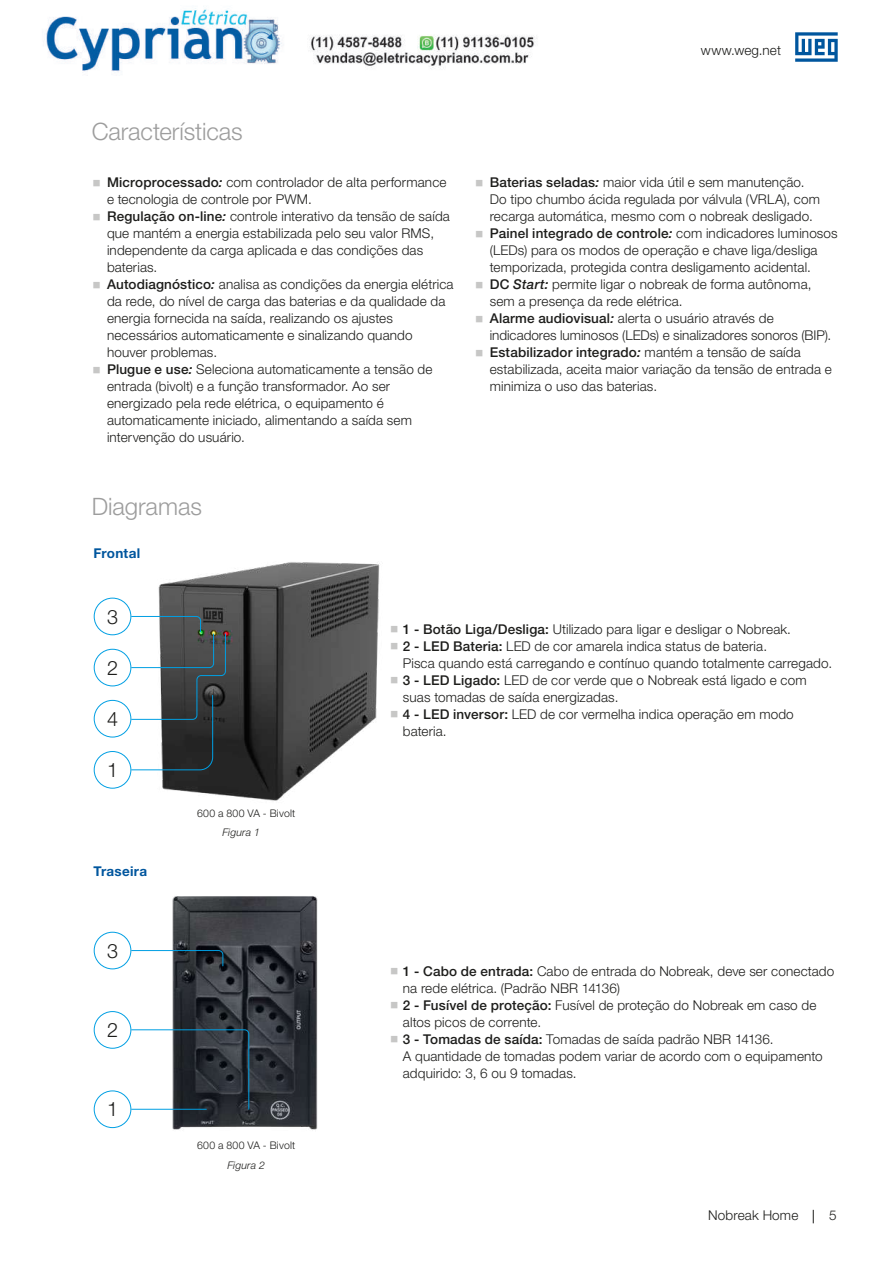
<style>
.page{position:relative;width:893px;height:1263px;background:#fff}
.page>*{position:absolute;margin:0;border:0;box-sizing:border-box;transform-origin:0 0}
.t1{font:300 24px "Helvetica Neue LT Pro";letter-spacing:-.005em;color:#9d9d9d}
.t2{font:300 19.8px "Helvetica Neue LT Pro";color:#1d1d1b}
.t3{font:300 13.5px/17px "Helvetica Neue LT Pro";letter-spacing:.01em;color:#1d1d1b}
.t4{font:700 13.5px "Helvetica Neue LT Pro";letter-spacing:.02em;color:#00569e}
.t5{font:300 10.5px "Helvetica Neue LT Pro";letter-spacing:.02em;color:#1d1d1b}
.t6{font:italic 300 10.5px "Helvetica Neue LT Pro";letter-spacing:.02em;color:#1d1d1b}
.s1{font-weight:500}
.s2{font-weight:500;font-style:italic}
</style>
<div class="page">
<svg style="left:795px;top:32px;width:43px;height:30px"></svg>
<svg style="left:813px;top:1210px;width:1px;height:13px"></svg>
<div style="left:94px;top:751px;width:37px;height:37px;border:1px solid #009fe3;border-radius:50%"></div>
<div style="left:94px;top:1090px;width:37px;height:38px;border:1px solid #009fe3;border-radius:50%"></div>
<div style="left:94px;top:700px;width:37px;height:37px;border:1px solid #009fe3;border-radius:50%"></div>
<div style="left:94px;top:649px;width:37px;height:37px;border:1px solid #009fe3;border-radius:50%"></div>
<div style="left:94px;top:1011px;width:37px;height:37px;border:1px solid #009fe3;border-radius:50%"></div>
<div style="left:94px;top:598px;width:37px;height:37px;border:1px solid #009fe3;border-radius:50%"></div>
<div style="left:94px;top:932px;width:37px;height:37px;border:1px solid #009fe3;border-radius:50%"></div>
<img style="left:172px;top:896px;width:146px;height:234px">
<img style="left:158px;top:562px;width:222px;height:239px">
<svg style="left:130px;top:1029px;width:120px;height:81px"></svg>
<svg style="left:130px;top:616px;width:96px;height:155px"></svg>
<svg style="left:130px;top:950px;width:94px;height:17px"></svg>
<img style="left:46px;top:8px;width:491px;height:65px">
<h1 class="t1" style="left:92px;top:117px;width:153px">Características</h1>
<p class="t3" style="left:701px;top:42px;width:82px">www.weg.net</p>
<p class="t3" style="left:107px;top:174px;width:348px"><span class="s1">Microprocessado</span><span class="s2">:</span> com controlador de alta performance e tecnologia de controle por PWM.<br><span class="s1">Regulação on-line</span><span class="s2">:</span> controle interativo da tensão de saída que mantém a energia estabilizada pelo seu valor RMS, independente da carga aplicada e das condições das baterias.<br><span class="s1">Autodiagnóstico</span><span class="s2">:</span> analisa as condições da energia elétrica da rede, do nível de carga das baterias e da qualidade da energia fornecida na saída, realizando os ajustes necessários automaticamente e sinalizando quando houver problemas.<br><span class="s1">Plugue e use</span><span class="s2">:</span> Seleciona automaticamente a tensão de entrada (bivolt) e a função transformador. Ao ser energizado pela rede elétrica, o equipamento é automaticamente iniciado, alimentando a saída sem intervenção do usuário.</p>
<p class="t3" style="left:490px;top:174px;width:349px"><span class="s1">Baterias seladas</span><span class="s2">:</span> maior vida útil e sem manutenção.<br>Do tipo chumbo ácida regulada por válvula (VRLA), com recarga automática, mesmo com o nobreak desligado.<br><span class="s1">Painel integrado de controle</span><span class="s2">:</span> com indicadores luminosos (LEDs) para os modos de operação e chave liga/desliga temporizada, protegida contra desligamento acidental.<br><span class="s1">DC</span> <span class="s2">Start:</span> permite ligar o nobreak de forma autônoma, sem a presença da rede elétrica.<br><span class="s1">Alarme audiovisual</span><span class="s2">:</span> alerta o usuário através de indicadores luminosos (LEDs) e sinalizadores sonoros (BIP).<br><span class="s1">Estabilizador integrado</span><span class="s2">:</span> mantém a tensão de saída estabilizada, aceita maior variação da tensão de entrada e minimiza o uso das baterias.</p>
<h1 class="t1" style="left:92px;top:491px;width:112px">Diagramas</h1>
<p class="t4" style="left:94px;top:545px;width:48px">Frontal</p>
<h2 class="t2" style="left:107px;top:604px;width:13px">3</h2>
<h2 class="t2" style="left:107px;top:655px;width:13px">2</h2>
<h2 class="t2" style="left:107px;top:707px;width:13px">4</h2>
<h2 class="t2" style="left:107px;top:758px;width:13px">1</h2>
<p class="t4" style="left:94px;top:863px;width:55px">Traseira</p>
<h2 class="t2" style="left:107px;top:938px;width:13px">3</h2>
<h2 class="t2" style="left:107px;top:1018px;width:13px">2</h2>
<h2 class="t2" style="left:107px;top:1097px;width:13px">1</h2>
<p class="t5" style="left:197px;top:806px;width:100px">600 a 800 VA - Bivolt</p>
<p class="t6" style="left:222px;top:825px;width:39px">Figura 1</p>
<p class="t5" style="left:197px;top:1138px;width:100px">600 a 800 VA - Bivolt</p>
<p class="t6" style="left:227px;top:1159px;width:39px">Figura 2</p>
<p class="t3" style="left:403px;top:620px;width:431px"><span class="s1">1 - Botão Liga/Desliga:</span> Utilizado para ligar e desligar o Nobreak.<br><span class="s1">2 - LED Bateria:</span> LED de cor amarela indica status de bateria.<br>Pisca quando está carregando e contínuo quando totalmente carregado.<br><span class="s1">3 - LED Ligado:</span> LED de cor verde que o Nobreak está ligado e com suas tomadas de saída energizadas.<br><span class="s1">4 - LED inversor:</span> LED de cor vermelha indica operação em modo bateria.</p>
<p class="t3" style="left:403px;top:962px;width:433px"><span class="s1">1 - Cabo de entrada:</span> Cabo de entrada do Nobreak, deve ser conectado na rede elétrica. (Padrão NBR 14136)<br><span class="s1">2 - Fusível de proteção:</span> Fusível de proteção do Nobreak em caso de altos picos de corrente.<br><span class="s1">3 - Tomadas de saída:</span> Tomadas de saída padrão NBR 14136.<br>A quantidade de tomadas podem variar de acordo com o equipamento adquirido: 3, 6 ou 9 tomadas.</p>
<p class="t3" style="left:708px;top:1207px;width:92px">Nobreak Home</p>
<p class="t3" style="left:829px;top:1207px;width:9px">5</p>
</div>
